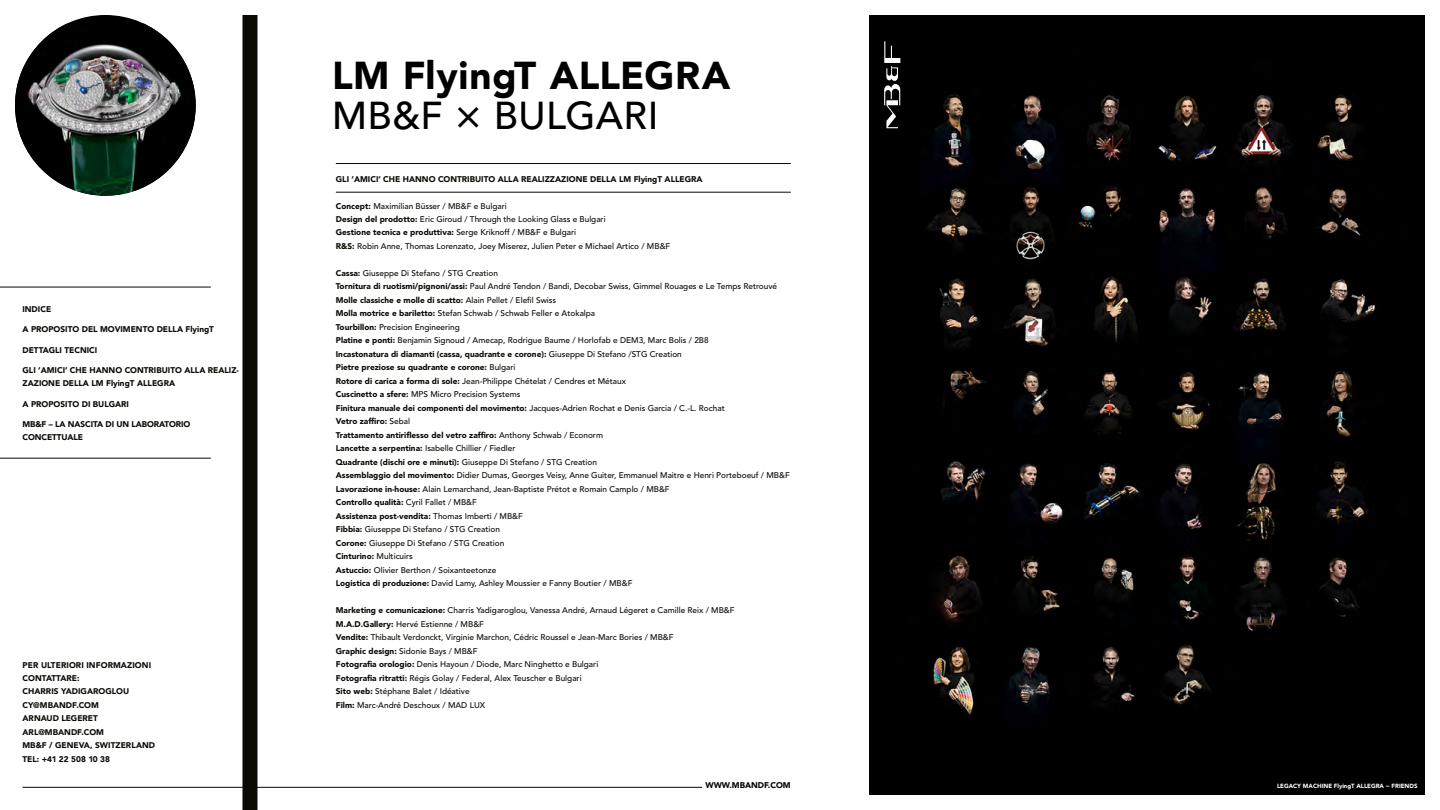
<style>
.page{position:relative;width:1440px;height:810px;background:#fff}
.page>*{position:absolute;margin:0;border:0;box-sizing:border-box;transform-origin:0 0}
.t1{font:900 38.62px "Avenir LT Std";letter-spacing:.01em;color:#000}
.t2{font:500 38.62px "Avenir LT Std";letter-spacing:.01em;color:#000}
.t3{font:500 8.25px/13.5px "Avenir LT Std";color:#0b0904}
.t4{font:900 8.25px/13.5px "Avenir LT Std";color:#0b0904}
.t5{font:900 8.25px/13.5px "Avenir";color:#0b0904}
.t6{font:900 8.25px "Avenir LT Std";color:#000}
.t7{font:900 6px "Avenir LT Std";color:#fff}
.s1{font-weight:900}
</style>
<div class="page">
<hr style="left:22px;top:787px;width:680px;height:1px;background:#0b0904">
<hr style="left:336px;top:163px;width:455px;height:1px;background:#0b0904">
<img style="left:15px;top:24px;width:181px;height:172px">
<div style="left:242px;top:15px;width:15px;height:795px;background:#0b0904"></div>
<hr style="left:0;top:287px;width:211px;height:1px;background:#0b0904">
<hr style="left:0;top:458px;width:211px;height:1px;background:#0b0904">
<hr style="left:336px;top:192px;width:455px;height:1px;background:#0b0904">
<svg style="left:869px;top:15px;width:556px;height:780px;background:#080706"></svg>
<p class="t4" style="left:22px;top:302px;width:30px">INDICE</p>
<p class="t4" style="left:22px;top:323px;width:193px">A PROPOSITO DEL MOVIMENTO DELLA FlyingT</p>
<p class="t4" style="left:22px;top:343px;width:76px">DETTAGLI TECNICI</p>
<p class="t4" style="left:22px;top:363px;width:218px">GLI ‘AMICI’ CHE HANNO CONTRIBUITO ALLA REALIZ-<br>ZAZIONE DELLA LM FlyingT ALLEGRA</p>
<p class="t4" style="left:22px;top:397px;width:108px">A PROPOSITO DI BULGARI</p>
<p class="t4" style="left:22px;top:417px;width:169px">MB&amp;F – LA NASCITA DI UN LABORATORIO<br>CONCETTUALE</p>
<p class="t4" style="left:22px;top:658px;width:130px">PER ULTERIORI INFORMAZIONI<br>CONTATTARE:</p>
<p class="t5" style="left:22px;top:685px;width:134px">CHARRIS YADIGAROGLOU<br>CY@MBANDF.COM<br>ARNAUD LEGERET<br>ARL@MBANDF.COM<br>MB&amp;F / GENEVA, SWITZERLAND<br>TEL: +41 22 508 10 38</p>
<h1 class="t1" style="left:332px;top:52px;width:400px">LM FlyingT ALLEGRA</h1>
<h1 class="t2" style="left:332px;top:94px;width:328px">MB&amp;F × BULGARI</h1>
<p class="t4" style="left:336px;top:172px;width:368px">GLI ‘AMICI’ CHE HANNO CONTRIBUITO ALLA REALIZZAZIONE DELLA LM FlyingT ALLEGRA</p>
<p class="t3" style="left:336px;top:199px;width:336px"><span class="s1">Concept:</span> Maximilian Büsser / MB&amp;F e Bulgari<br><span class="s1">Design del prodotto:</span> Eric Giroud / Through the Looking Glass e Bulgari<br><span class="s1">Gestione tecnica e produttiva:</span> Serge Kriknoff / MB&amp;F e Bulgari<br><span class="s1">R&amp;S:</span> Robin Anne, Thomas Lorenzato, Joey Miserez, Julien Peter e Michael Artico / MB&amp;F</p>
<p class="t3" style="left:336px;top:267px;width:455px"><span class="s1">Cassa:</span> Giuseppe Di Stefano / STG Creation<br><span class="s1">Tornitura di ruotismi/pignoni/assi:</span> Paul André Tendon / Bandi, Decobar Swiss, Gimmel Rouages e Le Temps Retrouvé <span class="s1">Molle classiche e molle di scatto:</span> Alain Pellet / Elefil Swiss<br><span class="s1">Molla motrice e bariletto:</span> Stefan Schwab / Schwab Feller e Atokalpa<br><span class="s1">Tourbillon:</span> Precision Engineering<br><span class="s1">Platine e ponti:</span> Benjamin Signoud / Amecap, Rodrigue Baume / Horlofab e DEM3, Marc Bolis / 2B8<br><span class="s1">Incastonatura di diamanti (cassa, quadrante e corone):</span> Giuseppe Di Stefano /STG Creation<br><span class="s1">Pietre preziose su quadrante e corone:</span> Bulgari<br><span class="s1">Rotore di carica a forma di sole:</span> Jean-Philippe Chételat / Cendres et Métaux<br><span class="s1">Cuscinetto a sfere:</span> MPS Micro Precision Systems<br><span class="s1">Finitura manuale dei componenti del movimento:</span> Jacques-Adrien Rochat e Denis Garcia / C.-L. Rochat<br><span class="s1">Vetro zaffiro:</span> Sebal<br><span class="s1">Trattamento antiriflesso del vetro zaffiro:</span> Anthony Schwab / Econorm<br><span class="s1">Lancette a serpentina:</span> Isabelle Chillier / Fiedler<br><span class="s1">Quadrante (dischi ore e minuti):</span> Giuseppe Di Stefano / STG Creation<br><span class="s1">Assemblaggio del movimento:</span> Didier Dumas, Georges Veisy, Anne Guiter, Emmanuel Maitre e Henri Porteboeuf / MB&amp;F <span class="s1">Lavorazione in-house:</span> Alain Lemarchand, Jean-Baptiste Prétot e Romain Camplo / MB&amp;F<br><span class="s1">Controllo qualità:</span> Cyril Fallet / MB&amp;F<br><span class="s1">Assistenza post-vendita:</span> Thomas Imberti / MB&amp;F<br><span class="s1">Fibbia:</span> Giuseppe Di Stefano / STG Creation<br><span class="s1">Corone:</span> Giuseppe Di Stefano / STG Creation<br><span class="s1">Cinturino:</span> Multicuirs<br><span class="s1">Astuccio:</span> Olivier Berthon / Soixanteetonze<br><span class="s1">Logistica di produzione:</span> David Lamy, Ashley Moussier e Fanny Boutier / MB&amp;F</p>
<p class="t3" style="left:336px;top:604px;width:400px"><span class="s1">Marketing e comunicazione:</span> Charris Yadigaroglou, Vanessa André, Arnaud Légeret e Camille Reix / MB&amp;F <span class="s1">M.A.D.Gallery:</span> Hervé Estienne / MB&amp;F<br><span class="s1">Vendite:</span> Thibault Verdonckt, Virginie Marchon, Cédric Roussel e Jean-Marc Bories / MB&amp;F<br><span class="s1">Graphic design:</span> Sidonie Bays / MB&amp;F<br><span class="s1">Fotografia orologio:</span> Denis Hayoun / Diode, Marc Ninghetto e Bulgari<br><span class="s1">Fotografia ritratti:</span> Régis Golay / Federal, Alex Teuscher e Bulgari<br><span class="s1">Sito web:</span> Stéphane Balet / Idéative<br><span class="s1">Film:</span> Marc-André Deschoux / MAD LUX</p>
<p class="t6" style="left:705px;top:780px;width:87px">WWW.MBANDF.COM</p>
<p class="t7" style="left:1277px;top:782px;width:142px">LEGACY MACHINE FlyingT ALLEGRA − FRIENDS</p>
</div>
